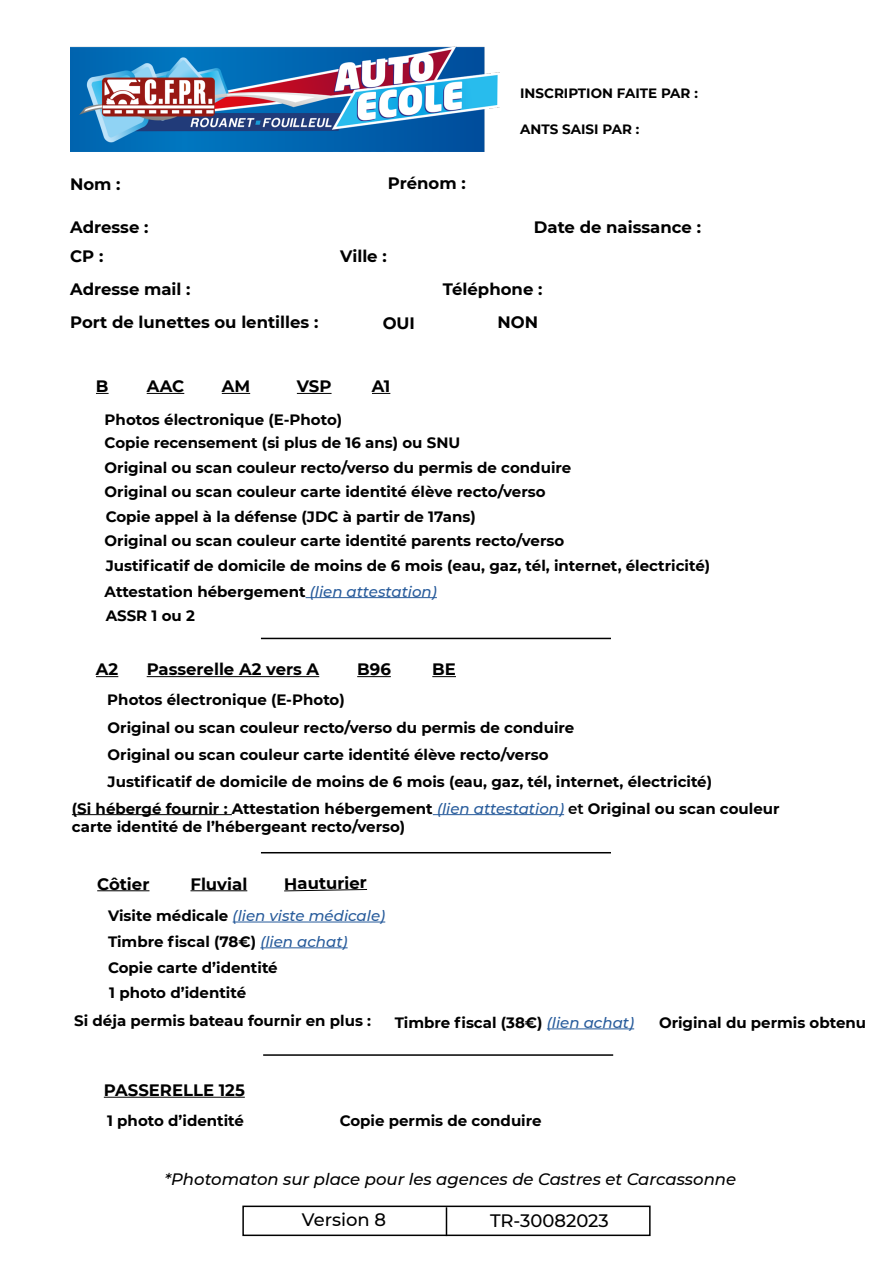
<style>
.page{position:relative;width:893px;height:1263px;background:#fff}
.page>*{position:absolute;margin:0;border:0;box-sizing:border-box;transform-origin:0 0}
.t1{font:500 18px "Montserrat";color:#000}
.t2{font:700 16.5px "Montserrat";color:#000}
.t3{font:italic 500 16.5px "Montserrat";color:#000}
.t4{font:700 15px/18px "Montserrat";color:#000}
.t5{font:italic 500 15px "Montserrat";color:#275b9b}
.t6{font:700 13.5px "Montserrat";color:#000}
.s1{font-weight:500;font-style:italic;color:#275b9b}
.s2{font-weight:600}
.s3{font-weight:700;font-style:normal;color:#000}
</style>
<div class="page">
<div style="left:242px;top:1205px;width:409px;height:31px;border:2px solid #000"></div>
<svg style="left:446px;top:1207px;width:1px;height:29px"></svg>
<img style="left:70px;top:47px;width:429px;height:104px">
<svg style="left:96px;top:393px;width:13px;height:1px"></svg>
<svg style="left:96px;top:676px;width:22px;height:1px"></svg>
<hr style="left:147px;top:393px;width:37px;height:1px;background:#000">
<hr style="left:147px;top:676px;width:172px;height:1px;background:#000">
<svg style="left:222px;top:393px;width:28px;height:1px"></svg>
<hr style="left:357px;top:676px;width:34px;height:1px;background:#000">
<hr style="left:297px;top:393px;width:35px;height:1px;background:#000">
<svg style="left:432px;top:676px;width:24px;height:1px"></svg>
<svg style="left:372px;top:393px;width:18px;height:1px"></svg>
<hr style="left:104px;top:1097px;width:141px;height:1px;background:#000">
<hr style="left:306px;top:597px;width:131px;height:1px;background:#275b9b">
<hr style="left:233px;top:922px;width:152px;height:1px;background:#275b9b">
<hr style="left:260px;top:947px;width:88px;height:1px;background:#275b9b">
<hr style="left:547px;top:1028px;width:87px;height:1px;background:#275b9b">
<hr style="left:72px;top:814px;width:160px;height:1px;background:#000">
<hr style="left:433px;top:814px;width:131px;height:1px;background:#275b9b">
<hr style="left:97px;top:890px;width:52px;height:1px;background:#000">
<hr style="left:190px;top:890px;width:57px;height:1px;background:#000">
<svg style="left:284px;top:889px;width:84px;height:3px"></svg>
<hr style="left:263px;top:1054px;width:350px;height:2px;background:#000">
<hr style="left:261px;top:852px;width:350px;height:1px;background:#000">
<hr style="left:261px;top:638px;width:350px;height:1px;background:#000">
<p class="t6" style="left:520px;top:83px;width:179px">INSCRIPTION FAITE PAR :</p>
<p class="t6" style="left:520px;top:119px;width:121px">ANTS SAISI PAR :</p>
<p class="t2" style="left:70px;top:173px;width:52px">Nom :</p>
<p class="t2" style="left:388px;top:172px;width:79px">Prénom :</p>
<p class="t2" style="left:70px;top:215px;width:80px">Adresse :</p>
<p class="t2" style="left:534px;top:215px;width:169px">Date de naissance :</p>
<p class="t2" style="left:70px;top:244px;width:35px">CP :</p>
<p class="t2" style="left:70px;top:277px;width:122px">Adresse mail :</p>
<p class="t2" style="left:443px;top:277px;width:101px">Téléphone :</p>
<p class="t2" style="left:70px;top:310px;width:250px">Port de lunettes ou lentilles :</p>
<p class="t2" style="left:340px;top:244px;width:48px">Ville :</p>
<p class="t2" style="left:497px;top:311px;width:42px">NON</p>
<p class="t2" style="left:383px;top:312px;width:34px">OUI</p>
<p class="t2" style="left:96px;top:374px;width:14px">B</p>
<p class="t2" style="left:147px;top:374px;width:39px">AAC</p>
<p class="t2" style="left:222px;top:374px;width:30px">AM</p>
<p class="t2" style="left:297px;top:374px;width:36px">VSP</p>
<p class="t2" style="left:372px;top:374px;width:20px">A1</p>
<p class="t4" style="left:105px;top:410px;width:239px">Photos électronique (E-Photo)</p>
<p class="t4" style="left:105px;top:433px;width:357px">Copie recensement (si plus de 16 ans) ou SNU</p>
<p class="t4" style="left:105px;top:458px;width:468px">Original ou scan couleur recto/verso du permis de conduire</p>
<p class="t4" style="left:105px;top:482px;width:442px">Original ou scan couleur carte identité élève recto/verso</p>
<p class="t4" style="left:106px;top:507px;width:372px">Copie appel à la défense (JDC à partir de 17ans)</p>
<p class="t4" style="left:106px;top:555px;width:606px">Justificatif de domicile de moins de 6 mois (eau, gaz, tél, internet, électricité)</p>
<p class="t4" style="left:105px;top:531px;width:461px">Original ou scan couleur carte identité parents recto/verso</p>
<p class="t4" style="left:105px;top:581px;width:334px">Attestation hébergement <span class="s1">(lien attestation)</span></p>
<p class="t4" style="left:106px;top:606px;width:91px">ASSR 1 ou 2</p>
<p class="t2" style="left:96px;top:658px;width:24px">A2</p>
<p class="t2" style="left:147px;top:658px;width:174px">Passerelle A2 vers A</p>
<p class="t4" style="left:107px;top:690px;width:239px">Photos électronique (E-Photo)</p>
<p class="t2" style="left:357px;top:658px;width:35px">B96</p>
<p class="t2" style="left:432px;top:658px;width:25px">BE</p>
<p class="t4" style="left:108px;top:718px;width:468px">Original ou scan couleur recto/verso du permis de conduire</p>
<p class="t4" style="left:108px;top:745px;width:442px">Original ou scan couleur carte identité élève recto/verso</p>
<p class="t4" style="left:108px;top:772px;width:606px">Justificatif de domicile de moins de 6 mois (eau, gaz, tél, internet, électricité)</p>
<p class="t4" style="left:72px;top:798px;width:709px">(Si hébergé fournir : Attestation hébergement <span class="s1">(lien attestation)</span> <span class="s2">et</span> Original ou scan couleur carte identité de l’hébergeant recto/verso)</p>
<p class="t2" style="left:97px;top:872px;width:54px">Côtier</p>
<p class="t2" style="left:190px;top:872px;width:58px">Fluvial</p>
<p class="t2" style="left:284px;top:872px;width:84px;rotate:-1deg">Hauturier</p>
<p class="t5" style="left:108px;top:905px;width:279px"><span class="s3">Visite médicale</span> (lien viste médicale)</p>
<p class="t4" style="left:108px;top:932px;width:241px">Timbre fiscal (78€) <span class="s1">(lien achat)</span></p>
<p class="t4" style="left:108px;top:957px;width:171px">Copie carte d’identité</p>
<p class="t4" style="left:109px;top:983px;width:138px">1 photo d’identité</p>
<p class="t4" style="left:74px;top:1011px;width:298px">Si déja permis bateau fournir en plus :</p>
<p class="t2" style="left:104px;top:1078px;width:142px">PASSERELLE 125</p>
<p class="t4" style="left:395px;top:1013px;width:241px">Timbre fiscal (38€) <span class="s1">(lien achat)</span></p>
<p class="t4" style="left:659px;top:1013px;width:209px">Original du permis obtenu</p>
<p class="t4" style="left:107px;top:1111px;width:138px">1 photo d’identité</p>
<p class="t4" style="left:340px;top:1111px;width:203px">Copie permis de conduire</p>
<p class="t3" style="left:164px;top:1167px;width:573px">*Photomaton sur place pour les agences de Castres et Carcassonne</p>
<p class="t1" style="left:302px;top:1207px;width:86px">Version 8</p>
<p class="t1" style="left:490px;top:1208px;width:120px">TR-30082023</p>
</div>
